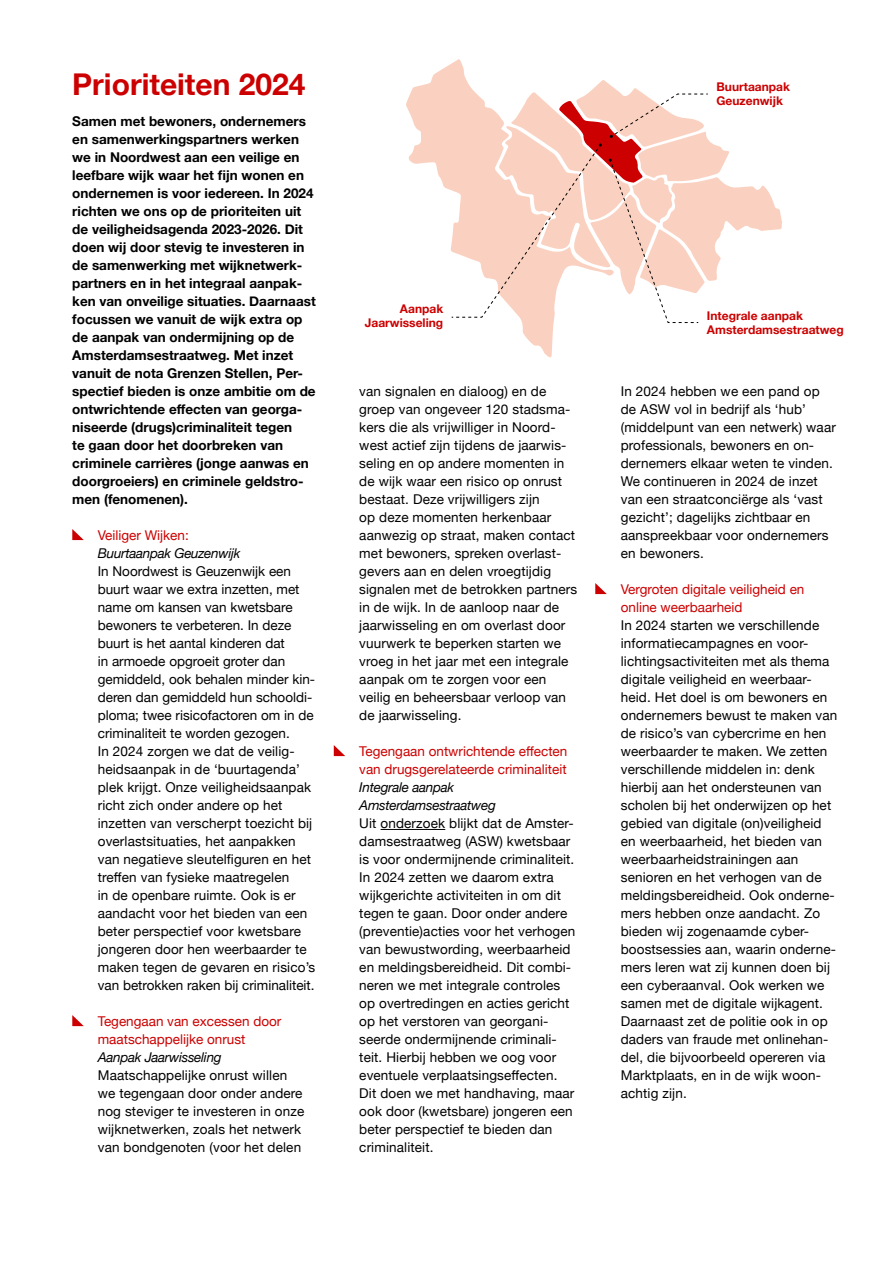
<style>
.page{position:relative;width:893px;height:1263px;background:#fff}
.page>*{position:absolute;margin:0;border:0;box-sizing:border-box;transform-origin:0 0}
.Koppen__H2{font:700 30px "Helvetica Neue";color:#c00}
.Prioriteiten__P{font:13.5px/18px "Helvetica Neue";letter-spacing:.01em;color:#000}
.Prioriteiten__P-2{font:700 13.5px/18px "Helvetica Neue";color:#000}
.Prioriteiten__P-3{font:13.5px/18px "Helvetica Neue";color:#c00}
.Prioriteiten__P-4{font:italic 13.5px/18px "Helvetica Neue";letter-spacing:-.02em;color:#000}
.t1{font:700 12px/14.4px "Helvetica Neue";color:#c00}
.s1{font-style:normal;color:#c00}
</style>
<div class="page">
<svg style="left:72px;top:529px;width:12px;height:11px"></svg>
<svg style="left:334px;top:745px;width:11px;height:11px"></svg>
<svg style="left:72px;top:1015px;width:12px;height:11px"></svg>
<svg style="left:595px;top:583px;width:12px;height:11px"></svg>
<svg style="left:406px;top:59px;width:148px;height:298px"></svg>
<svg style="left:451px;top:80px;width:331px;height:243px"></svg>
<hr style="left:381px;top:829px;width:64px;height:1px;background:#000">
<h2 class="Koppen__H2" style="left:72px;top:61px;width:235px">Prioriteiten 2024</h2>
<p class="Prioriteiten__P-2" style="left:72px;top:113px;width:245px">Samen met bewoners, ondernemers en samenwerkingspartners werken we in Noordwest aan een veilige en leefbare wijk waar het fijn wonen en ondernemen is voor iedereen. In 2024 richten we ons op de prioriteiten uit de veiligheidsagenda 2023-2026. Dit doen wij door stevig te investeren in de samenwerking met wijknetwerk&shy;partners en in het integraal aanpak&shy;ken van onveilige situaties. Daarnaast focussen we vanuit de wijk extra op de aanpak van ondermijning op de Amsterdamsestraatweg. Met inzet vanuit de nota Grenzen Stellen, Per&shy;spectief bieden is onze ambitie om de ontwrichtende effecten van georga&shy;niseerde (drugs)criminaliteit tegen<br>te gaan door het doorbreken van criminele carrières (jonge aanwas en doorgroeiers) en criminele geldstro&shy;men (fenomenen).</p>
<p class="Prioriteiten__P-4" style="left:98px;top:527px;width:144px"><span class="s1">Veiliger Wijken:<br></span>Buurtaanpak Geuzenwijk</p>
<p class="Prioriteiten__P" style="left:98px;top:563px;width:219px">In Noordwest is Geuzenwijk een buurt waar we extra inzetten, met name om kansen van kwetsbare bewoners te verbeteren. In deze buurt is het aantal kinderen dat<br>in armoede opgroeit groter dan gemiddeld, ook behalen minder kin&shy;deren dan gemiddeld hun schooldi&shy;ploma; twee risicofactoren om in de criminaliteit te worden gezogen.</p>
<p class="Prioriteiten__P" style="left:98px;top:743px;width:219px">In 2024 zorgen we dat de veilig&shy;heidsaanpak in de ‘buurtagenda’ plek krijgt. Onze veiligheidsaanpak richt zich onder andere op het inzetten van verscherpt toezicht bij overlastsituaties, het aanpakken van negatieve sleutelfiguren en het treffen van fysieke maatregelen<br>in de openbare ruimte. Ook is er aandacht voor het bieden van een beter perspectief voor kwetsbare jongeren door hen weerbaarder te maken tegen de gevaren en risico’s van betrokken raken bij criminaliteit.</p>
<p class="Prioriteiten__P-3" style="left:98px;top:1013px;width:185px">Tegengaan van excessen door maatschappelijke onrust</p>
<p class="Prioriteiten__P-4" style="left:98px;top:1049px;width:125px">Aanpak Jaarwisseling</p>
<p class="Prioriteiten__P" style="left:98px;top:1067px;width:208px">Maatschappelijke onrust willen we tegengaan door onder andere nog steviger te investeren in onze wijknetwerken, zoals het netwerk van bondgenoten (voor het delen</p>
<p class="t1" style="left:365px;top:302px;width:80px;text-align:right">Aanpak<br>Jaarwisseling</p>
<p class="Prioriteiten__P" style="left:359px;top:383px;width:219px">van signalen en dialoog) en de groep van ongeveer 120 stadsma&shy;kers die als vrijwilliger in Noord&shy;west actief zijn tijdens de jaarwis&shy;seling en op andere momenten in de wijk waar een risico op onrust bestaat. Deze vrijwilligers zijn<br>op deze momenten herkenbaar aanwezig op straat, maken contact met bewoners, spreken overlast&shy;gevers aan en delen vroegtijdig signalen met de betrokken partners in de wijk. In de aanloop naar de jaarwisseling en om overlast door vuurwerk te beperken starten we vroeg in het jaar met een integrale aanpak om te zorgen voor een veilig en beheersbaar verloop van de jaarwisseling.</p>
<p class="Prioriteiten__P-3" style="left:359px;top:743px;width:210px">Tegengaan ontwrichtende effecten van drugsgerelateerde criminaliteit</p>
<p class="Prioriteiten__P-4" style="left:359px;top:779px;width:138px">Integrale aanpak<br>Amsterdamsestraatweg</p>
<p class="Prioriteiten__P" style="left:359px;top:815px;width:218px">Uit onderzoek blijkt dat de Amster&shy;damsestraatweg (ASW) kwetsbaar is voor ondermijnende criminaliteit.<br>In 2024 zetten we daarom extra wijkgerichte activiteiten in om dit tegen te gaan. Door onder andere (preventie)acties voor het verhogen van bewustwording, weerbaarheid en meldingsbereidheid. Dit combi&shy;neren we met integrale controles op overtredingen en acties gericht op het verstoren van georgani&shy;seerde ondermijnende criminali&shy;teit. Hierbij hebben we oog voor eventuele verplaatsingseffecten.<br>Dit doen we met handhaving, maar ook door (kwetsbare) jongeren een beter perspectief te bieden dan criminaliteit.</p>
<p class="t1" style="left:716px;top:80px;width:75px">Buurtaanpak<br>Geuzenwijk</p>
<p class="t1" style="left:707px;top:309px;width:138px">Integrale aanpak<br>Amsterdamsestraatweg</p>
<p class="Prioriteiten__P" style="left:621px;top:383px;width:217px">In 2024 hebben we een pand op de ASW vol in bedrijf als ‘hub’ (middelpunt van een netwerk) waar professionals, bewoners en on&shy;dernemers elkaar weten te vinden.<br>We continueren in 2024 de inzet van een straatconciërge als ‘vast gezicht’; dagelijks zichtbaar en aanspreekbaar voor ondernemers en bewoners.</p>
<p class="Prioriteiten__P-3" style="left:621px;top:581px;width:185px">Vergroten digitale veiligheid en online weerbaarheid</p>
<p class="Prioriteiten__P" style="left:621px;top:617px;width:218px">In 2024 starten we verschillende informatiecampagnes en voor&shy;lichtingsactiviteiten met als thema digitale veiligheid en weerbaar&shy;heid. Het doel is om bewoners en ondernemers bewust te maken van de risico’s van cybercrime en hen weerbaarder te maken. We zetten verschillende middelen in: denk hierbij aan het ondersteunen van scholen bij het onderwijzen op het gebied van digitale (on)veiligheid en weerbaarheid, het bieden van weerbaarheidstrainingen aan senioren en het verhogen van de meldingsbereidheid. Ook onderne&shy;mers hebben onze aandacht. Zo bieden wij zogenaamde cyber&shy;boostsessies aan, waarin onderne&shy;mers leren wat zij kunnen doen bij een cyberaanval. Ook werken we samen met de digitale wijkagent.<br>Daarnaast zet de politie ook in op daders van fraude met onlinehan&shy;del, die bijvoorbeeld opereren via<br>Marktplaats, en in de wijk woon&shy;achtig zijn.</p>
</div>
